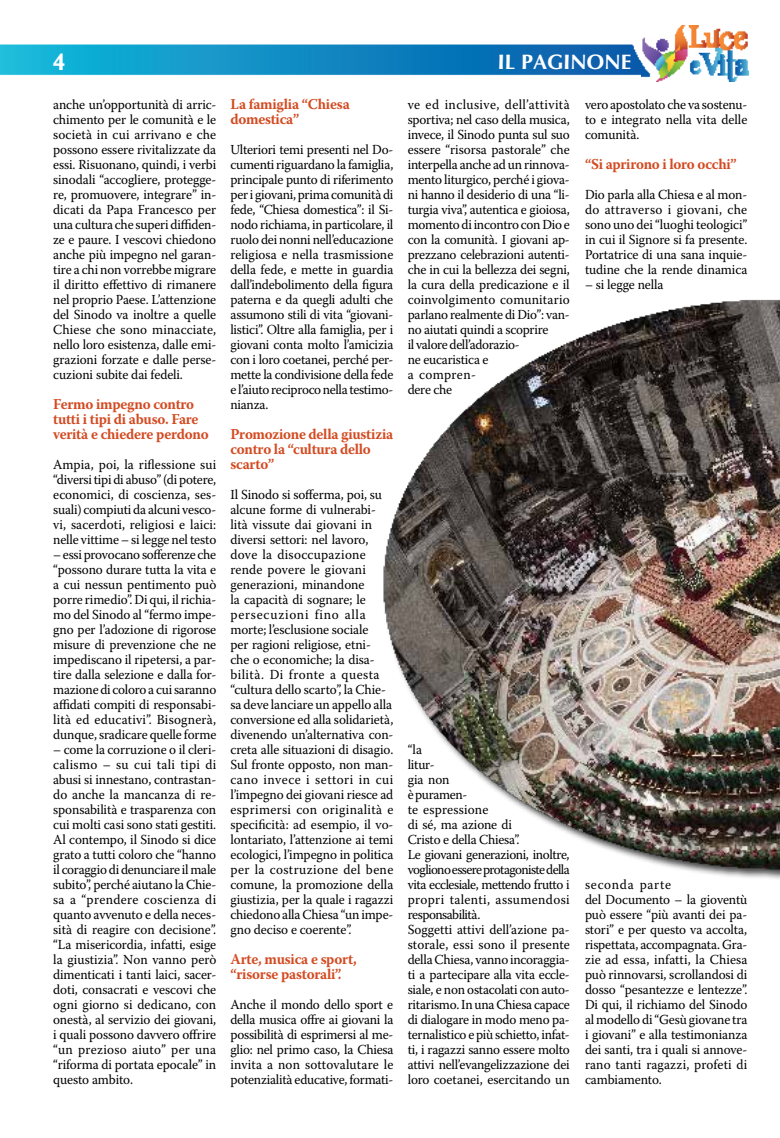
<style>
.page{position:relative;width:780px;height:1138px;background:#fff}
.page>*{position:absolute;margin:0;border:0;box-sizing:border-box;transform-origin:0 0}
.t1{font:700 25px "Ocean Sans Std";color:#fff;scale:.95 1}
.t2{font:700 21.25px "Optimum";color:#fff}
.t3{font:700 15px/15px "Warnock Pro";letter-spacing:-.02em;color:#d34b22;scale:.96 1}
.t4{font:13.75px/15px "Warnock Pro";letter-spacing:-.01em;color:#000;text-align:justify;scale:.96 1}
</style>
<div class="page">
<img style="left:0;top:44px;width:640px;height:32px">
<img style="left:641px;top:25px;width:107px;height:56px">
<img style="left:383px;top:299px;width:397px;height:575px">
<h1 class="t1" style="left:53px;top:48px;width:14px">4</h1>
<h2 class="t2" style="left:498px;top:49px;width:133px">IL PAGINONE</h2>
<p class="t4" style="left:53px;top:97px;width:171px">anche un’opportunità di arric&shy;chimento per le comunità e le società in cui arrivano e che possono essere rivitalizzate da essi. Risuonano, quindi, i verbi sinodali “accogliere, protegge&shy;re, promuovere, integrare” in&shy;dicati da Papa Francesco per una cultura che superi diffiden&shy;ze e paure. I vescovi chiedono anche più impegno nel garan&shy;tire a chi non vorrebbe migrare il diritto effettivo di rimanere nel proprio Paese. L’attenzione del Sinodo va inoltre a quelle Chiese che sono minacciate, nello loro esistenza, dalle emi&shy;grazioni forzate e dalle perse&shy;cuzioni subite dai fedeli.</p>
<p class="t3" style="left:53px;top:396px;width:163px">Fermo impegno contro tutti i tipi di abuso. Fare verità e chiedere perdono</p>
<p class="t4" style="left:53px;top:457px;width:171px">Ampia, poi, la riflessione sui “diversi tipi di abuso” (di potere, economici, di coscienza, ses&shy;suali) compiuti da alcuni vesco&shy;vi, sacerdoti, religiosi e laici: nelle vittime – si legge nel testo</p>
<p class="t4" style="left:53px;top:547px;width:171px">– essi provocano sofferenze che “possono durare tutta la vita e a cui nessun pentimento può porre rimedio”. Di qui, il richia&shy;mo del Sinodo al “fermo impe&shy;gno per l’adozione di rigorose misure di prevenzione che ne impediscano il ripetersi, a par&shy;tire dalla selezione e dalla for&shy;mazione di coloro a cui saranno affidati compiti di responsabi&shy;lità ed educativi”. Bisognerà, dunque, sradicare quelle forme</p>
<p class="t4" style="left:53px;top:742px;width:171px">– come la corruzione o il cleri&shy;calismo – su cui tali tipi di abusi si innestano, contrastan&shy;do anche la mancanza di re&shy;sponsabilità e trasparenza con cui molti casi sono stati gestiti.<br>Al contempo, il Sinodo si dice grato a tutti coloro che “hanno il coraggio di denunciare il male subito”, perché aiutano la Chie&shy;sa a “prendere coscienza di quanto avvenuto e della neces&shy;sità di reagire con decisione”. “La misericordia, infatti, esige la giustizia”. Non vanno però dimenticati i tanti laici, sacer&shy;doti, consacrati e vescovi che ogni giorno si dedicano, con onestà, al servizio dei giovani, i quali possono davvero offrire “un prezioso aiuto” per una “riforma di portata epocale” in questo ambito.</p>
<p class="t3" style="left:230px;top:96px;width:126px">La famiglia “Chiesa domestica”</p>
<p class="t4" style="left:230px;top:142px;width:171px">Ulteriori temi presenti nel Do&shy;cumenti riguardano la famiglia, principale punto di riferimento per i giovani, prima comunità di fede, “Chiesa domestica”: il Si&shy;nodo richiama, in particolare, il ruolo dei nonni nell’educazione religiosa e nella trasmissione della fede, e mette in guardia dall’indebolimento della figura paterna e da quegli adulti che assumono stili di vita “giovani&shy;listici”. Oltre alla famiglia, per i giovani conta molto l’amicizia con i loro coetanei, perché per&shy;mette la condivisione della fede e l’aiuto reciproco nella testimo&shy;nianza.</p>
<p class="t3" style="left:230px;top:426px;width:171px">Promozione della giustizia contro la “cultura dello scarto”</p>
<p class="t4" style="left:230px;top:487px;width:171px;text-align:left">Il Sinodo si sofferma, poi, su alcune forme di vulnerabi&shy;lità vissute dai giovani in diversi settori: nel lavoro, dove la disoccupazione rende povere le giovani generazioni, minandone<br>la capacità di sognare; le persecuzioni fino alla morte; l’esclusione sociale<br>per ragioni religiose, etni-<br>che o economiche; la disa&shy;bilità. Di fronte a questa “cultura dello scarto”, la Chie&shy;sa deve lanciare un appello alla conversione ed alla solidarietà, divenendo un’alternativa con&shy;creta alle situazioni di disagio.<br>Sul fronte opposto, non man&shy;cano invece i settori in cui l’impegno dei giovani riesce ad esprimersi con originalità e specificità: ad esempio, il vo&shy;lontariato, l’attenzione ai temi ecologici, l’impegno in politica per la costruzione del bene comune, la promozione della giustizia, per la quale i ragazzi chiedono alla Chiesa “un impe&shy;gno deciso e coerente”.</p>
<p class="t3" style="left:230px;top:951px;width:133px">Arte, musica e sport, “risorse pastorali”.</p>
<p class="t4" style="left:230px;top:997px;width:171px">Anche il mondo dello sport e della musica offre ai giovani la possibilità di esprimersi al me&shy;glio: nel primo caso, la Chiesa invita a non sottovalutare le potenzialità educative, formati-</p>
<p class="t4" style="left:407px;top:97px;width:170px;text-align:left">ve ed inclusive, dell’attività sportiva; nel caso della musica, invece, il Sinodo punta sul suo essere “risorsa pastorale” che interpella anche ad un rinnova&shy;mento liturgico, perché i giova&shy;ni hanno il desiderio di una “li&shy;turgia viva”, autentica e gioiosa, momento di incontro con Dio e con la comunità. I giovani ap&shy;prezzano celebrazioni autenti&shy;che in cui la bellezza dei segni, la cura della predicazione e il coinvolgimento comunitario parlano realmente di Dio”: van&shy;no aiutati quindi a scoprire<br>il valore dell’adorazio-<br>ne eucaristica e<br>a compren-<br>dere che</p>
<p class="t4" style="left:585px;top:97px;width:171px">vero apostolato che va sostenu&shy;to e integrato nella vita delle comunità.</p>
<p class="t3" style="left:585px;top:156px;width:159px">“Si aprirono i loro occhi”</p>
<p class="t4" style="left:585px;top:187px;width:171px">Dio parla alla Chiesa e al mon&shy;do attraverso i giovani, che sono uno dei “luoghi teologici” in cui il Signore si fa presente.<br>Portatrice di una sana inquie&shy;tudine che la rende dinamica</p>
<p class="t4" style="left:585px;top:277px;width:83px">– si legge nella</p>
<p class="t4" style="left:407px;top:742px;width:170px;text-align:left">“la<br>litur-<br>gia non<br>è puramen-<br>te espressione<br>di sé, ma azione di<br>Cristo e della Chiesa”.<br>Le giovani generazioni, inoltre, vogliono essere protagoniste della vita ecclesiale, mettendo frutto i propri talenti, assumendosi responsabilità.<br>Soggetti attivi dell’azione pa&shy;storale, essi sono il presente della Chiesa, vanno incoraggia&shy;ti a partecipare alla vita eccle&shy;siale, e non ostacolati con auto&shy;ritarismo. In una Chiesa capace di dialogare in modo meno pa&shy;ternalistico e più schietto, infat&shy;ti, i ragazzi sanno essere molto attivi nell’evangelizzazione dei loro coetanei, esercitando un</p>
<p class="t4" style="left:585px;top:877px;width:171px;text-align:left">seconda parte<br>del Documento – la gioventù può essere “più avanti dei pa&shy;stori” e per questo va accolta, rispettata, accompagnata. Gra&shy;zie ad essa, infatti, la Chiesa può rinnovarsi, scrollandosi di dosso “pesantezze e lentezze”.<br>Di qui, il richiamo del Sinodo al modello di “Gesù giovane tra i giovani” e alla testimonianza dei santi, tra i quali si annove&shy;rano tanti ragazzi, profeti di cambiamento.</p>
</div>
